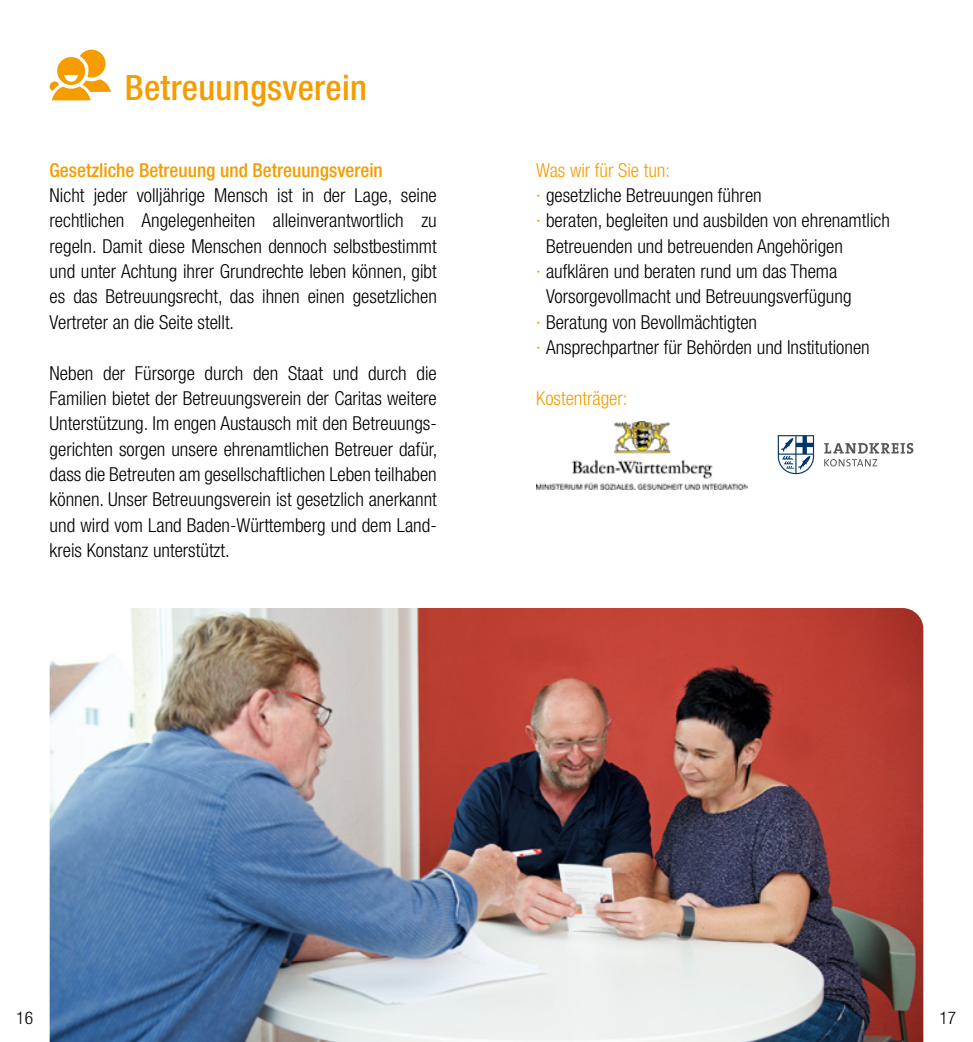
<style>
.page{position:relative;width:973px;height:1042px;background:#fff}
.page>*{position:absolute;margin:0;border:0;box-sizing:border-box;transform-origin:0 0}
.t1{font:500 condensed 35px "Helvetica Neue LT Std";letter-spacing:.01em;color:#f59c00}
.t2{font:300 condensed 19.25px/25.4px "Helvetica Neue LT Std";color:#000;text-align:justify}
.t3{font:500 condensed 19.25px "Helvetica Neue LT Std";color:#f59c00}
.t4{font:300 condensed 19.25px "Helvetica Neue LT Std";color:#f59c00}
.t5{font:300 condensed 17.5px "Helvetica Neue LT Std";color:#000}
.s1{color:#f59c00}
</style>
<div class="page">
<svg style="left:49px;top:50px;width:62px;height:50px"></svg>
<img style="left:50px;top:608px;width:873px;height:434px">
<svg style="left:824px;top:443px;width:89px;height:23px"></svg>
<svg style="left:777px;top:435px;width:36px;height:39px"></svg>
<img style="left:536px;top:422px;width:211px;height:67px">
<h1 class="t1" style="left:125px;top:67px;width:243px">Betreuungsverein</h1>
<p class="t3" style="left:50px;top:158px;width:335px">Gesetzliche Betreuung und Betreuungsverein</p>
<p class="t2" style="left:50px;top:182px;width:388px">Nicht jeder volljährige Mensch ist in der Lage, seine rechtlichen Angelegenheiten alleinverantwortlich zu regeln. Damit diese Menschen dennoch selbstbestimmt und unter Achtung ihrer Grundrechte leben können, gibt es das Betreuungsrecht, das ihnen einen gesetzlichen Vertreter an die Seite stellt.</p>
<p class="t2" style="left:50px;top:360px;width:389px">Neben der Fürsorge durch den Staat und durch die Familien bietet der Betreuungsverein der Caritas weitere Unterstützung. Im engen Austausch mit den Betreuungs&shy;gerichten sorgen unsere ehrenamtlichen Betreuer dafür, dass die Betreuten am gesellschaftlichen Leben teilhaben können. Unser Betreuungsverein ist gesetzlich anerkannt und wird vom Land Baden-Württemberg und dem Land&shy;kreis Konstanz unterstützt.</p>
<p class="t4" style="left:536px;top:159px;width:135px">Was wir für Sie tun:</p>
<p class="t2" style="left:536px;top:182px;width:227px"><span class="s1">∙</span> gesetzliche Betreuungen führen</p>
<p class="t2" style="left:536px;top:208px;width:355px"><span class="s1">∙</span> beraten, begleiten und ausbilden von ehrenamtlich</p>
<p class="t2" style="left:546px;top:233px;width:298px">Betreuenden und betreuenden Angehörigen</p>
<p class="t2" style="left:536px;top:258px;width:302px"><span class="s1">∙</span> aufklären und beraten rund um das Thema</p>
<p class="t2" style="left:546px;top:284px;width:307px">Vorsorgevollmacht und Betreuungsverfügung</p>
<p class="t2" style="left:536px;top:309px;width:222px"><span class="s1">∙</span> Beratung von Bevollmächtigten</p>
<p class="t2" style="left:536px;top:334px;width:335px"><span class="s1">∙</span> Ansprechpartner für Behörden und Institutionen</p>
<p class="t4" style="left:536px;top:387px;width:93px">Kostenträger:</p>
<p class="t5" style="left:16px;top:1008px;width:18px">16</p>
<p class="t5" style="left:939px;top:1008px;width:18px">17</p>
</div>
